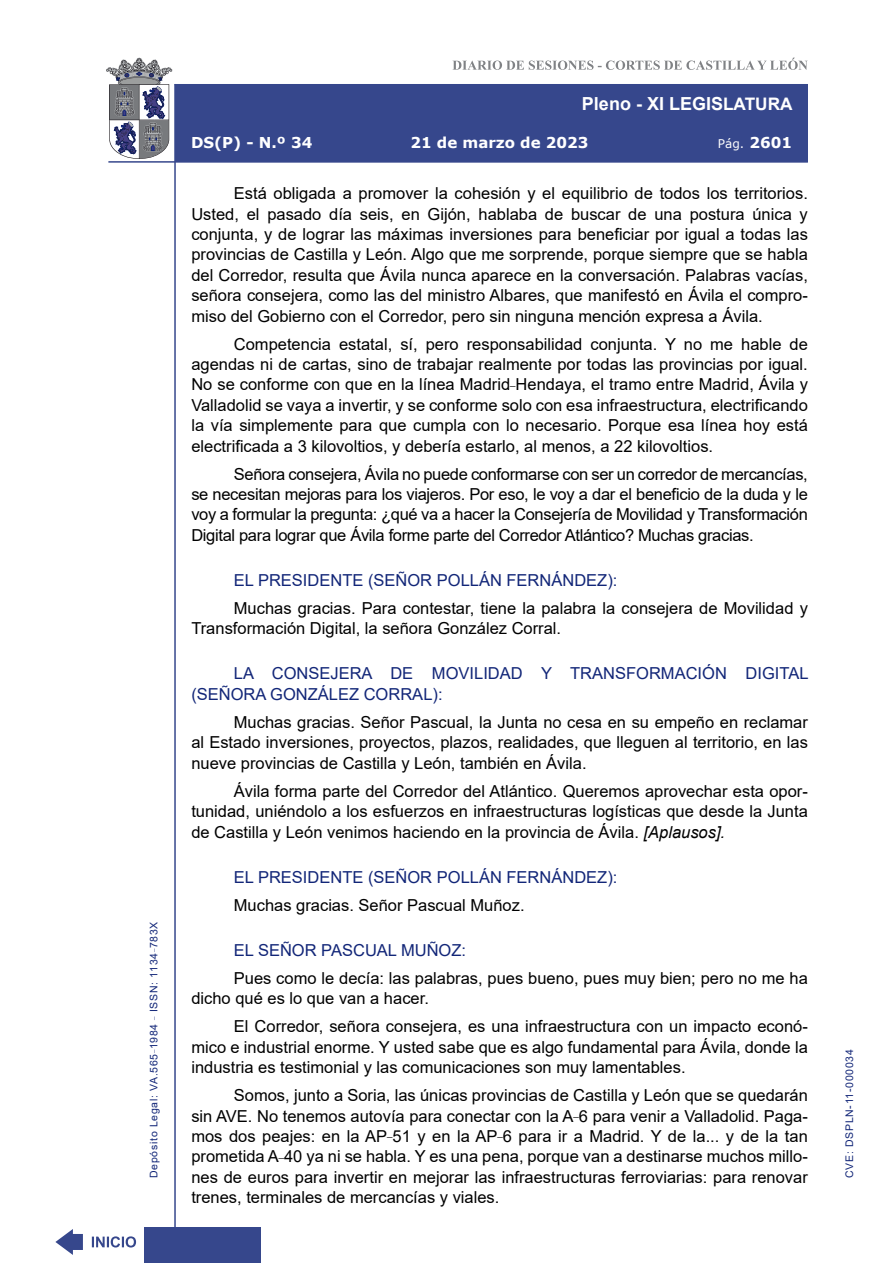
<style>
.page{position:relative;width:893px;height:1263px;background:#fff}
.page>*{position:absolute;margin:0;border:0;box-sizing:border-box;transform-origin:0 0}
.t1{font:700 18px "Arial";color:#fff}
.t2{font:16.5px/20.4px "Arial";color:#000;text-align:justify}
.Orador{font:16.5px/20.4px "Arial";color:#122678}
.t3{font:700 15px "Verdana";color:#fff}
.t4{font:12px "Verdana";color:#fff}
.t5{font:10.5px "Arial";letter-spacing:.065em;color:#122678}
.s1{font-size:17.25px}
.s2{font-weight:700;font-size:15px}
.s3{font-style:italic}
</style>
<div class="page">
<svg style="left:452px;top:58px;width:356px;height:12px"></svg>
<hr style="left:174px;top:84px;width:2px;height:1179px;background:#36478c">
<div style="left:144px;top:1227px;width:117px;height:36px;background:#36478c"></div>
<div style="left:175px;top:84px;width:633px;height:78px;background:#36478c"></div>
<hr style="left:108px;top:161px;width:700px;height:2px;background:#36478c">
<svg style="left:92px;top:1236px;width:44px;height:11px"></svg>
<svg style="left:55px;top:1229px;width:28px;height:26px"></svg>
<svg style="left:106px;top:58px;width:66px;height:101px"></svg>
<p class="t5" style="left:146px;top:1178px;width:258px;rotate:-90deg">Depósito Legal: VA.565<sup>_</sup>1984 <sup>_</sup> ISSN: 1134<sup>_</sup>783X</p>
<p class="t1" style="left:582px;top:91px;width:212px">Pleno - XI LEGIS<span class="s1">LATURA</span></p>
<p class="t3" style="left:191px;top:132px;width:123px">DS(P) - N.º 34</p>
<p class="t3" style="left:410px;top:132px;width:180px">21 de marzo de 2023</p>
<p class="t4" style="left:718px;top:135px;width:76px">Pág. <span class="s2">2601</span></p>
<p class="t2" style="left:191px;top:183px;width:618px;text-indent:43px">Está obligada a promover la cohesión y el equilibrio de todos los territorios.<br>Usted, el pasado día seis, en Gijón, hablaba de buscar de una postura única y conjunta, y de lograr las máximas inversiones para beneficiar por igual a todas las provincias de Castilla y León. Algo que me sorprende, porque siempre que se habla del Corredor, resulta que Ávila nunca aparece en la conversación. Palabras vacías, señora consejera, como las del ministro Albares, que manifestó en Ávila el compro&shy;miso del Gobierno con el Corredor, pero sin ninguna mención expresa a Ávila.</p>
<p class="t2" style="left:191px;top:333px;width:618px;text-indent:43px">Competencia estatal, sí, pero responsabilidad conjunta. Y no me hable de agendas ni de cartas, sino de trabajar realmente por todas las provincias por igual.<br>No se conforme con que en la línea Madrid<sup>_</sup>Hendaya, el tramo entre Madrid, Ávila y Valladolid se vaya a invertir, y se conforme solo con esa infraestructura, electrificando la vía simplemente para que cumpla con lo necesario. Porque esa línea hoy está electrificada a 3 kilovoltios, y debería estarlo, al menos, a 22 kilovoltios.</p>
<p class="t2" style="left:191px;top:464px;width:618px;text-indent:43px">Señora consejera, Ávila no puede conformarse con ser un corredor de mercancías, se necesitan mejoras para los viajeros. Por eso, le voy a dar el beneficio de la duda y le voy a formular la pregunta: ¿qué va a hacer la Consejería de Movilidad y Transformación Digital para lograr que Ávila forme parte del Corredor Atlántico? Muchas gracias.</p>
<p class="Orador" style="left:234px;top:570px;width:385px">EL PRESIDENTE (SEÑOR POLLÁN FERNÁNDEZ):</p>
<p class="t2" style="left:191px;top:598px;width:618px;text-indent:43px">Muchas gracias. Para contestar, tiene la palabra la consejera de Movilidad y<br>Transformación Digital, la señora González Corral.</p>
<p class="Orador" style="left:191px;top:663px;width:619px;text-indent:43px">LA CONSEJERA DE MOVILIDAD Y TRANSFORMACIÓN DIGITAL (SEÑORA GONZÁLEZ CORRAL):</p>
<p class="t2" style="left:191px;top:712px;width:618px;text-indent:43px">Muchas gracias. Señor Pascual, la Junta no cesa en su empeño en reclamar al Estado inversiones, proyectos, plazos, realidades, que lleguen al territorio, en las nueve provincias de Castilla y León, también en Ávila.</p>
<p class="t2" style="left:191px;top:781px;width:618px;text-indent:43px">Ávila forma parte del Corredor del Atlántico. Queremos aprovechar esta opor&shy;tunidad, uniéndolo a los esfuerzos en infraestructuras logísticas que desde la Junta de Castilla y León venimos haciendo en la provincia de Ávila. <span class="s3">[Aplausos].</span></p>
<p class="Orador" style="left:234px;top:866px;width:385px">EL PRESIDENTE (SEÑOR POLLÁN FERNÁNDEZ):</p>
<p class="t2" style="left:234px;top:895px;width:292px">Muchas gracias. Señor Pascual Muñoz.</p>
<p class="Orador" style="left:234px;top:940px;width:234px">EL SEÑOR PASCUAL MUÑOZ:</p>
<p class="t2" style="left:191px;top:968px;width:618px;text-indent:43px">Pues como le decía: las palabras, pues bueno, pues muy bien; pero no me ha dicho qué es lo que van a hacer.</p>
<p class="t2" style="left:191px;top:1016px;width:618px;text-indent:43px">El Corredor, señora consejera, es una infraestructura con un impacto econó&shy;mico e industrial enorme. Y usted sabe que es algo fundamental para Ávila, donde la industria es testimonial y las comunicaciones son muy lamentables.</p>
<p class="t2" style="left:191px;top:1085px;width:618px;text-indent:43px">Somos, junto a Soria, las únicas provincias de Castilla y León que se quedarán sin AVE. No tenemos autovía para conectar con la A<sup>_</sup>6 para venir a Valladolid. Paga&shy;mos dos peajes: en la AP<sup>_</sup>51 y en la AP<sup>_</sup>6 para ir a Madrid. Y de la... y de la tan prometida A<sup>_</sup>40 ya ni se habla. Y es una pena, porque van a destinarse muchos millo&shy;nes de euros para invertir en mejorar las infraestructuras ferroviarias: para renovar trenes, terminales de mercancías y viales.</p>
<p class="t5" style="left:842px;top:1178px;width:130px;rotate:-90deg">CVE: DSPLN-11-000034</p>
</div>
